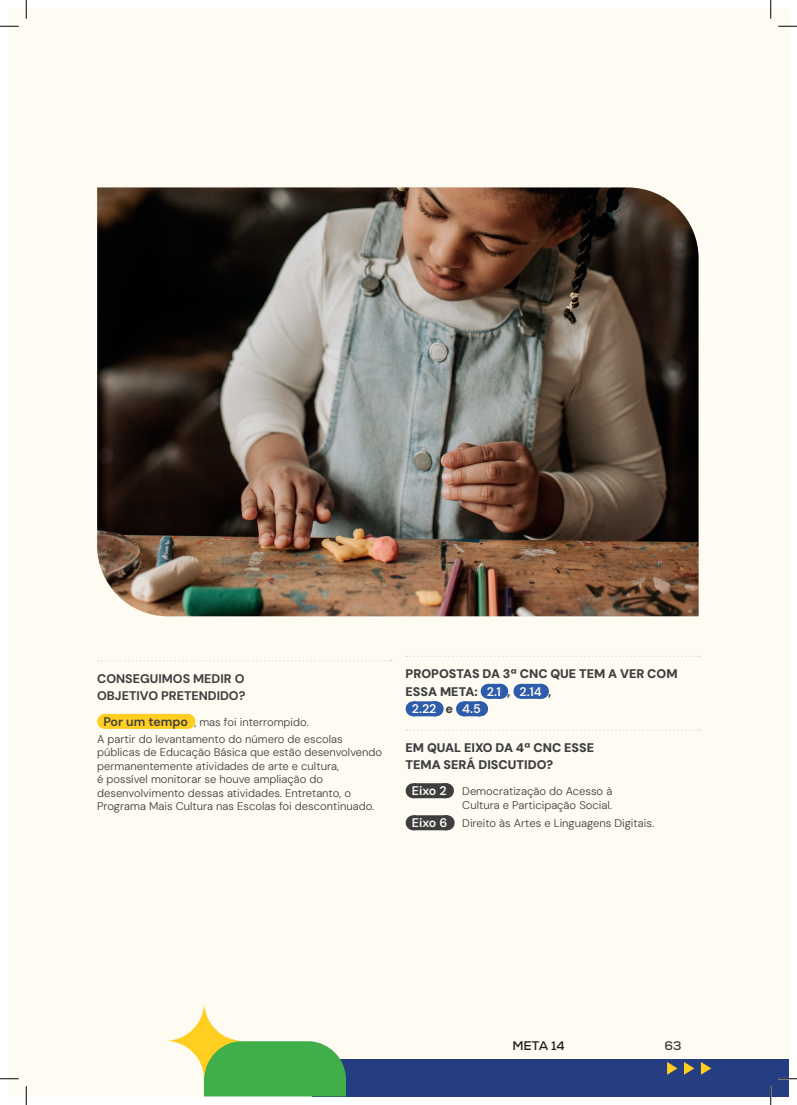
<style>
.page{position:relative;width:797px;height:1105px;background:#fff}
.page>*{position:absolute;margin:0;border:0;box-sizing:border-box;transform-origin:0 0}
.t1{font:900 12.5px/17.5px "DM Sans";color:#3e3e3f}
.t2{font:700 12.5px/17.5px "DM Sans";color:#3e3e3f}
.t3{font:600 12.5px "DM Sans";color:#fefbf2}
.t4{font:700 12.5px "Nexa";color:#231f20}
.t5{font:700 12.5px "Nexa";color:#3e3e3f}
.t6{font:300 11.25px/13.5px "DM Sans";color:#3e3e3f}
.s1{font-weight:600;font-size:12.5px}
.s2{font-weight:600;color:#fefbf2}
.s3{font-weight:900;color:#3e3e3f}
.s4{font-weight:600;font-size:12.5px;color:#fefbf2}
</style>
<div class="page">
<div style="left:9px;top:9px;width:17px;height:1087px;background:#fefbf2"></div>
<div style="left:26px;top:9px;width:762px;height:1087px;background:#fefbf2"></div>
<div style="left:312px;top:1059px;width:476px;height:37px;background:#253d81"></div>
<svg style="left:701px;top:1062px;width:10px;height:13px"></svg>
<svg style="left:684px;top:1062px;width:10px;height:13px"></svg>
<svg style="left:667px;top:1062px;width:10px;height:13px"></svg>
<div style="left:204px;top:1041px;width:142px;height:55px;background:#40ae49"></div>
<svg style="left:98px;top:660px;width:294px;height:1px"></svg>
<div style="left:105px;top:714px;width:82px;height:15px;background:#ffce21"></div>
<svg style="left:135px;top:728px;width:38px;height:1px"></svg>
<svg style="left:187px;top:714px;width:1px;height:15px"></svg>
<svg style="left:406px;top:656px;width:294px;height:1px"></svg>
<svg style="left:488px;top:684px;width:13px;height:15px"></svg>
<div style="left:521px;top:684px;width:19px;height:15px;background:#2c5caa"></div>
<svg style="left:530px;top:684px;width:11px;height:15px"></svg>
<div style="left:413px;top:701px;width:22px;height:15px;background:#2c5caa"></div>
<svg style="left:424px;top:701px;width:12px;height:15px"></svg>
<div style="left:463px;top:701px;width:16px;height:15px;background:#2c5caa"></div>
<svg style="left:471px;top:701px;width:9px;height:15px"></svg>
<svg style="left:406px;top:729px;width:294px;height:2px"></svg>
<div style="left:413px;top:783px;width:32px;height:15px;background:#3e3e3f"></div>
<svg style="left:429px;top:783px;width:17px;height:15px"></svg>
<div style="left:413px;top:815px;width:33px;height:15px;background:#3e3e3f"></div>
<svg style="left:429px;top:815px;width:18px;height:15px"></svg>
<img style="left:97px;top:187px;width:601px;height:429px">
<svg style="left:168px;top:1004px;width:74px;height:74px"></svg>
<svg style="left:0;top:25px;width:19px;height:2px"></svg>
<svg style="left:778px;top:25px;width:19px;height:2px"></svg>
<svg style="left:0;top:1078px;width:19px;height:1px"></svg>
<svg style="left:778px;top:1078px;width:19px;height:1px"></svg>
<svg style="left:25px;top:0;width:2px;height:19px"></svg>
<svg style="left:25px;top:1086px;width:2px;height:19px"></svg>
<svg style="left:770px;top:0;width:1px;height:19px"></svg>
<svg style="left:770px;top:1086px;width:1px;height:19px"></svg>
<p class="t2" style="left:97px;top:669px;width:150px">CONSEGUIMOS MEDIR O<br>OBJETIVO PRETENDIDO?</p>
<p class="t6" style="left:97px;top:713px;width:247px;line-height:17px;text-indent:6px"><span class="s1">Por um tempo</span> , mas foi interrompido.<br>A partir do levantamento do número de escolas</p>
<p class="t6" style="left:97px;top:746px;width:286px">públicas de Educação Básica que estão desenvolvendo permanentemente atividades de arte e cultura,<br>é possível monitorar se houve ampliação do desenvolvimento dessas atividades. Entretanto, o Programa Mais Cultura nas Escolas foi descontinuado.</p>
<p class="t1" style="left:405px;top:665px;width:273px">PROPOSTAS DA 3ª CNC QUE TEM A VER COM</p>
<p class="t1" style="left:405px;top:683px;width:147px">ESSA META: <span class="s2">2.1</span> , <span class="s2">2.14</span> ,</p>
<p class="t3" style="left:412px;top:701px;width:71px">2.22 <span class="s3">e</span> 4.5</p>
<p class="t1" style="left:405px;top:739px;width:190px">EM QUAL EIXO DA 4ª CNC ESSE<br>TEMA SERÁ DISCUTIDO?</p>
<p class="t6" style="left:412px;top:784px;width:202px;text-align:right"><span class="s4">Eixo 2</span> Democratização do Acesso à<br>Cultura e Participação Social.</p>
<p class="t6" style="left:412px;top:816px;width:244px"><span class="s4">Eixo 6</span> Direito às Artes e Linguagens Digitais.</p>
<p class="t4" style="left:512px;top:1038px;width:54px">META 14</p>
<p class="t5" style="left:664px;top:1038px;width:19px">63</p>
</div>
